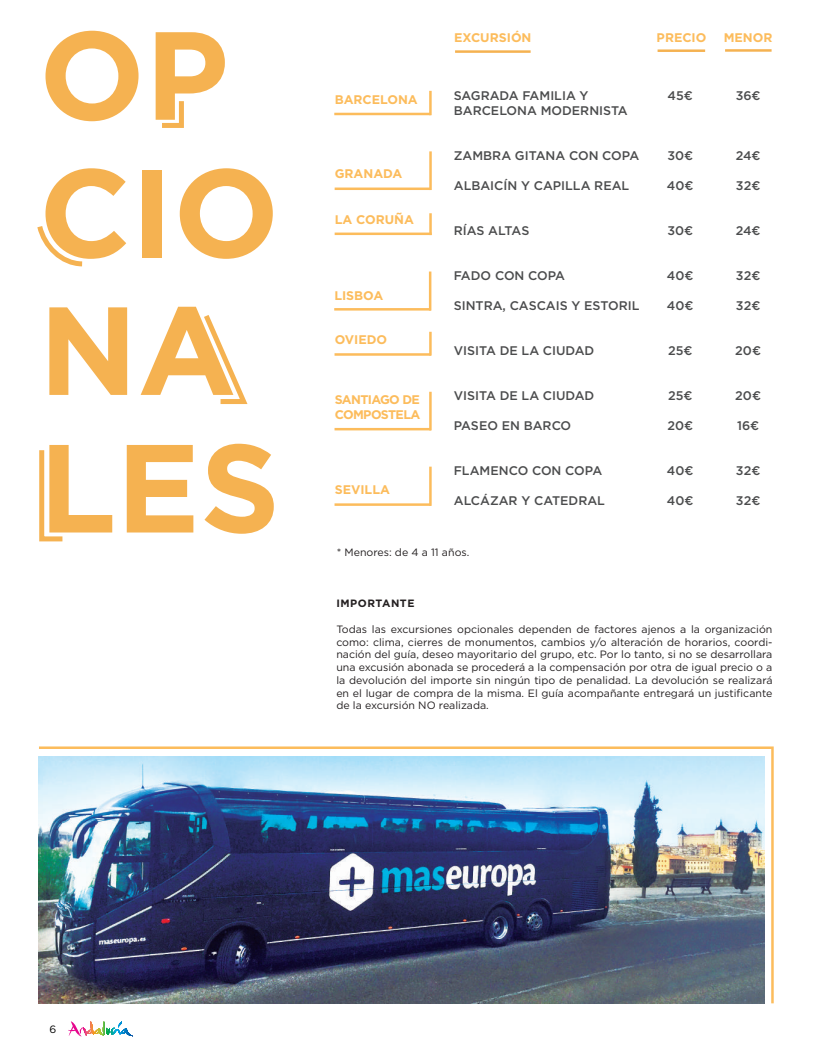
<style>
.page{position:relative;width:815px;height:1053px;background:#fff}
.page>*{position:absolute;margin:0;border:0;box-sizing:border-box;transform-origin:0 0}
.t1{font:700 125px/137.5px "Gotham";color:#f5b251}
.t2{font:500 12.5px/15px "Gotham";color:#4b4c4d}
.t3{font:700 12.5px "Gotham";color:#fcbc5c}
.t4{font:700 12.5px/15px "Gotham";letter-spacing:-.05em;color:#fcbc5c}
.t5{font:10.62px/12.8px "Gotham";color:#231f20;text-align:justify}
.t6{font:700 10.62px "Gotham";letter-spacing:.05em;color:#231f20}
.t7{font:10.62px "Gotham";color:#000001}
</style>
<div class="page">
<svg style="left:69px;top:1021px;width:64px;height:15px"></svg>
<hr style="left:429px;top:151px;width:3px;height:39px;background:#fcbc5c">
<hr style="left:335px;top:187px;width:95px;height:3px;background:#fcbc5c">
<hr style="left:429px;top:213px;width:3px;height:22px;background:#fcbc5c">
<hr style="left:335px;top:232px;width:97px;height:3px;background:#fcbc5c">
<hr style="left:429px;top:271px;width:2px;height:39px;background:#fcbc5c">
<hr style="left:334px;top:308px;width:97px;height:2px;background:#fcbc5c">
<hr style="left:429px;top:332px;width:3px;height:23px;background:#fcbc5c">
<hr style="left:335px;top:353px;width:96px;height:3px;background:#fcbc5c">
<hr style="left:429px;top:392px;width:3px;height:38px;background:#fcbc5c">
<hr style="left:335px;top:428px;width:96px;height:2px;background:#fcbc5c">
<hr style="left:429px;top:466px;width:3px;height:40px;background:#fcbc5c">
<hr style="left:335px;top:503px;width:96px;height:3px;background:#fcbc5c">
<hr style="left:429px;top:91px;width:3px;height:24px;background:#fcbc5c">
<hr style="left:334px;top:113px;width:97px;height:2px;background:#fcbc5c">
<hr style="left:455px;top:50px;width:76px;height:3px;background:#f5b251">
<hr style="left:658px;top:49px;width:47px;height:3px;background:#f5b251">
<hr style="left:725px;top:49px;width:47px;height:3px;background:#f5b251">
<svg style="left:204px;top:315px;width:44px;height:89px"></svg>
<svg style="left:39px;top:450px;width:24px;height:92px"></svg>
<svg style="left:37px;top:226px;width:46px;height:41px"></svg>
<svg style="left:162px;top:101px;width:22px;height:27px"></svg>
<svg style="left:38px;top:746px;width:736px;height:258px"></svg>
<img style="left:39px;top:756px;width:726px;height:247px">
<h1 class="t1" style="left:39px;top:6px;width:243px">OP<br>CIO<br>NA<br>LES</h1>
<p class="t3" style="left:454px;top:30px;width:79px">EXCURSIÓN</p>
<p class="t3" style="left:657px;top:29px;width:51px">PRECIO</p>
<p class="t3" style="left:724px;top:29px;width:50px">MENOR</p>
<p class="t3" style="left:335px;top:91px;width:85px">BARCELONA</p>
<p class="t2" style="left:736px;top:88px;width:26px">36€</p>
<p class="t2" style="left:454px;top:88px;width:176px">SAGRADA FAMILIA Y<br>BARCELONA MODERNISTA</p>
<p class="t2" style="left:454px;top:148px;width:187px">ZAMBRA GITANA CON COPA</p>
<p class="t2" style="left:454px;top:178px;width:177px">ALBAICÍN Y CAPILLA REAL</p>
<p class="t2" style="left:454px;top:223px;width:77px">RÍAS ALTAS</p>
<p class="t2" style="left:454px;top:268px;width:113px">FADO CON COPA</p>
<p class="t2" style="left:454px;top:298px;width:187px">SINTRA, CASCAIS Y ESTORIL</p>
<p class="t2" style="left:454px;top:343px;width:142px">VISITA DE LA CIUDAD</p>
<p class="t2" style="left:454px;top:388px;width:142px">VISITA DE LA CIUDAD</p>
<p class="t2" style="left:454px;top:418px;width:119px">PASEO EN BARCO</p>
<p class="t2" style="left:454px;top:463px;width:150px">FLAMENCO CON COPA</p>
<p class="t2" style="left:454px;top:493px;width:153px">ALCÁZAR Y CATEDRAL</p>
<p class="t2" style="left:668px;top:88px;width:27px">45€</p>
<p class="t2" style="left:667px;top:148px;width:27px">30€</p>
<p class="t2" style="left:667px;top:178px;width:28px">40€</p>
<p class="t2" style="left:667px;top:223px;width:27px">30€</p>
<p class="t2" style="left:667px;top:268px;width:28px">40€</p>
<p class="t2" style="left:667px;top:298px;width:28px">40€</p>
<p class="t2" style="left:668px;top:343px;width:26px">25€</p>
<p class="t2" style="left:668px;top:388px;width:26px">25€</p>
<p class="t2" style="left:667px;top:418px;width:27px">20€</p>
<p class="t2" style="left:667px;top:463px;width:28px">40€</p>
<p class="t2" style="left:667px;top:493px;width:28px">40€</p>
<p class="t2" style="left:736px;top:148px;width:26px">24€</p>
<p class="t2" style="left:736px;top:178px;width:26px">32€</p>
<p class="t2" style="left:736px;top:223px;width:26px">24€</p>
<p class="t2" style="left:736px;top:268px;width:26px">32€</p>
<p class="t2" style="left:736px;top:298px;width:26px">32€</p>
<p class="t2" style="left:735px;top:343px;width:27px">20€</p>
<p class="t2" style="left:735px;top:388px;width:27px">20€</p>
<p class="t2" style="left:737px;top:418px;width:24px">16€</p>
<p class="t2" style="left:736px;top:463px;width:26px">32€</p>
<p class="t2" style="left:736px;top:493px;width:26px">32€</p>
<p class="t3" style="left:335px;top:165px;width:69px">GRANADA</p>
<p class="t3" style="left:335px;top:211px;width:81px">LA CORUÑA</p>
<p class="t3" style="left:334px;top:287px;width:50px">LISBOA</p>
<p class="t3" style="left:335px;top:332px;width:54px">OVIEDO</p>
<p class="t4" style="left:335px;top:392px;width:87px">SANTIAGO DE<br>COMPOSTELA</p>
<p class="t3" style="left:335px;top:481px;width:57px">SEVILLA</p>
<p class="t5" style="left:337px;top:545px;width:134px">* Menores: de 4 a 11 años.</p>
<p class="t6" style="left:336px;top:596px;width:80px">IMPORTANTE</p>
<p class="t5" style="left:336px;top:622px;width:438px">Todas las excursiones opcionales dependen de factores ajenos a la organización como: clima, cierres de monumentos, cambios y/o alteración de horarios, coordi&shy;nación del guía, deseo mayoritario del grupo, etc. Por lo tanto, si no se desarrollara una excusión abonada se procederá a la compensación por otra de igual precio o a la devolución del importe sin ningún tipo de penalidad. La devolución se realizará en el lugar de compra de la misma. El guía acompañante entregará un justificante de la excursión NO realizada.</p>
<p class="t7" style="left:50px;top:1021px;width:8px">6</p>
</div>
